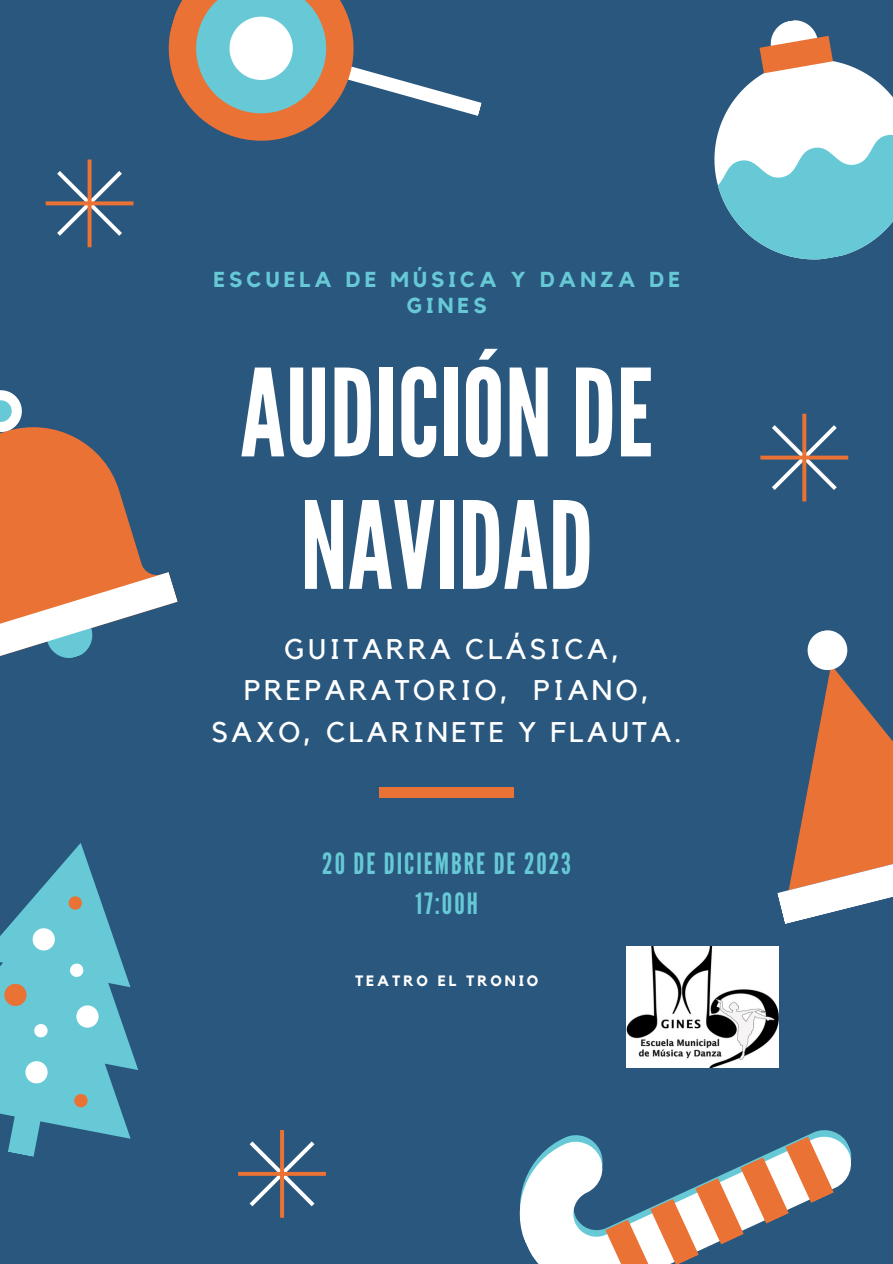
<style>
.page{position:relative;width:893px;height:1264px;background:#fff}
.page>*{position:absolute;margin:0;border:0;box-sizing:border-box;transform-origin:0 0}
.t1{font:120.9px/132.4px "League Gothic";color:#fff;text-align:center}
.t2{font:29.25px "League Gothic";letter-spacing:.07em;color:#66c9d5}
.t3{font:28.35px/41.7px "Kollektif";letter-spacing:.12em;color:#fff;text-align:center}
.t4{font:700 21.6px/25.7px "Kollektif";letter-spacing:.19em;color:#66c9d5;text-align:center}
.t5{font:700 15px "Kollektif";letter-spacing:.19em;color:#fff}
</style>
<div class="page">
<div style="left:0;top:0;width:892px;height:1263px;background:#29577e"></div>
<div style="left:379px;top:787px;width:135px;height:10px;background:#ea7235"></div>
<svg style="left:0;top:427px;width:148px;height:145px;fill:#ea7235"></svg>
<svg style="left:0;top:572px;width:178px;height:86px"></svg>
<svg style="left:0;top:390px;width:27px;height:47px"></svg>
<svg style="left:777px;top:630px;width:115px;height:294px"></svg>
<svg style="left:0;top:843px;width:138px;height:314px;fill:#66c9d5"></svg>
<svg style="left:67px;top:895px;width:16px;height:15px"></svg>
<svg style="left:2px;top:981px;width:26px;height:26px"></svg>
<svg style="left:73px;top:1092px;width:16px;height:16px"></svg>
<svg style="left:31px;top:926px;width:26px;height:26px"></svg>
<svg style="left:69px;top:962px;width:15px;height:16px"></svg>
<svg style="left:33px;top:1022px;width:16px;height:16px"></svg>
<svg style="left:74px;top:1003px;width:26px;height:26px"></svg>
<svg style="left:24px;top:1059px;width:25px;height:26px"></svg>
<svg style="left:760px;top:414px;width:88px;height:87px"></svg>
<svg style="left:519px;top:1037px;width:333px;height:226px"></svg>
<svg style="left:605px;top:1136px;width:228px;height:127px"></svg>
<svg style="left:238px;top:1130px;width:88px;height:87px"></svg>
<svg style="left:168px;top:0;width:314px;height:141px"></svg>
<svg style="left:714px;top:20px;width:178px;height:240px"></svg>
<svg style="left:46px;top:159px;width:87px;height:88px"></svg>
<img style="left:627px;top:946px;width:151px;height:121px">
<p class="t4" style="left:213px;top:267px;width:468px">ESCUELA DE MÚSICA Y DANZA DE<br>GINES</p>
<p class="t1" style="left:240px;top:349px;width:414px">AUDICIÓNDE<br>NAVIDAD</p>
<p class="t3" style="left:212px;top:629px;width:471px">GUITARRA CLÁSICA,<br>PREPARATORIO, PIANO,<br>SAXO, CLARINETE Y FLAUTA.</p>
<p class="t2" style="left:322px;top:846px;width:250px">20 DE DICIEMBRE DE 2023</p>
<p class="t2" style="left:415px;top:886px;width:64px">17:00H</p>
<p class="t5" style="left:355px;top:973px;width:185px">TEATRO EL TRONIO</p>
</div>
